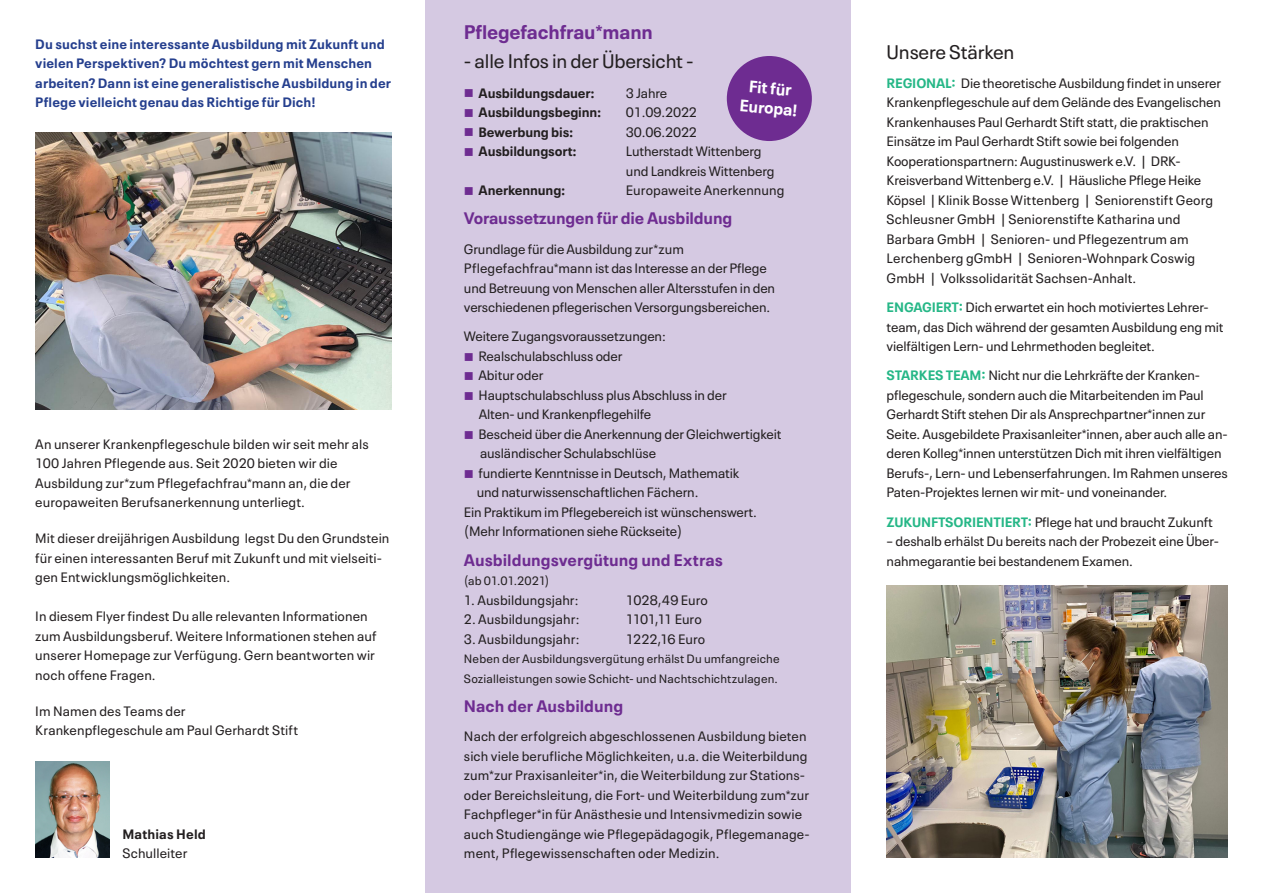
<style>
.page{position:relative;width:1263px;height:893px;background:#fff}
.page>*{position:absolute;margin:0;border:0;box-sizing:border-box;transform-origin:0 0}
.fließ_plak_abstand_n{font:19.5px "Neue Plak Text";letter-spacing:-.01em;color:#231f20}
.fließ_plak_abstand_n-2{font:700 19.5px "Neue Plak Text";letter-spacing:-.01em;color:#6e2c91}
.fließ_plak_abstand_n-3{font:700 16.5px "Neue Plak Text";letter-spacing:-.01em;color:#6e2c91}
.fließ_plak_black{font:700 16.5px "Neue Plak Text";color:#6e2c91}
.t1{font:700 16.5px "Neue Plak Text";color:#fff}
.fließ_plak_abstand_n-4{font:13.5px/19.5px "Neue Plak Text";letter-spacing:-.01em;color:#231f20}
.fließ_plak_black-2{font:13.5px/19.5px "Neue Plak Text";letter-spacing:.005em;color:#231f20}
.fließ_metapro_serif{font:13.5px/19.5px "Neue Plak Text";letter-spacing:.005em;color:#231f20}
.fließ_plak_black-3{font:700 13.5px/19.5px "Neue Plak Text";letter-spacing:.005em;color:#253f8e}
.fließ_plak_abstand_n-5{font:700 13.5px "Neue Plak Text";letter-spacing:-.01em;color:#231f20}
.fließ_metapro_serif-2{font:700 13.5px "Neue Plak Text";letter-spacing:-.01em;color:#231f20}
.fließ_plak_black-4{font:700 13.5px "Neue Plak Text";letter-spacing:.01em;color:#231f20}
.fließ_plak_black-5{font:13.5px "Neue Plak Text";letter-spacing:-.04em;color:#231f20}
.fließ_plak_black-6{font:12px/19.5px "Neue Plak Text";letter-spacing:.01em;color:#231f20}
.fließ_plak_abstand_n-6{font:12px "Neue Plak Text";letter-spacing:-.01em;color:#231f20}
.s1{color:#6e2c91}
.s2{font-weight:700;color:#26b787}
</style>
<div class="page">
<div style="left:425px;top:0;width:425px;height:893px;background:#d5c9e2"></div>
<img style="left:887px;top:585px;width:341px;height:273px">
<img style="left:35px;top:133px;width:356px;height:276px">
<img style="left:35px;top:761px;width:75px;height:97px">
<div style="left:727px;top:56px;width:85px;height:85px;background:#6e2c91;border-radius:50%"></div>
<p class="fließ_plak_black-3" style="left:35px;top:33px;width:357px">Du suchst eine interessante Ausbildung mit Zukunft und vielen Perspektiven? Du möchtest gern mit Menschen arbeiten? Dann ist eine generalistische Ausbildung in der Pflege vielleicht genau das Richtige für Dich!</p>
<p class="fließ_plak_black-2" style="left:35px;top:433px;width:335px">An unserer Krankenpflegeschule bilden wir seit mehr als 100 Jahren Pflegende aus. Seit 2020 bieten wir die Ausbildung zur*zum Pflegefachfrau*mann an, die der europaweiten Berufsanerkennung unterliegt.</p>
<p class="fließ_plak_black-2" style="left:35px;top:527px;width:356px">Mit dieser dreijährigen Ausbildung legst Du den Grundstein für einen interessanten Beruf mit Zukunft und mit vielseiti&shy;gen Entwicklungsmöglichkeiten.</p>
<p class="fließ_plak_black-2" style="left:35px;top:605px;width:343px">In diesem Flyer findest Du alle relevanten Informationen zum Ausbildungsberuf. Weitere Informationen stehen auf unserer Homepage zur Verfügung. Gern beantworten wir noch offene Fragen.</p>
<p class="fließ_plak_black-2" style="left:35px;top:700px;width:264px">Im Namen des Teams der<br>Krankenpflegeschule am Paul Gerhardt Stift</p>
<p class="fließ_plak_black-4" style="left:122px;top:823px;width:85px">Mathias Held</p>
<p class="fließ_plak_black-2" style="left:122px;top:842px;width:67px">Schulleiter</p>
<p class="fließ_plak_abstand_n-2" style="left:464px;top:16px;width:190px">Pflegefachfrau*mann</p>
<p class="fließ_plak_abstand_n" style="left:464px;top:46px;width:231px">- alle Infos in der Übersicht -</p>
<p class="fließ_plak_abstand_n-5" style="left:464px;top:82px;width:132px"><span class="s1">■</span> Ausbildungsdauer:</p>
<p class="fließ_plak_abstand_n-4" style="left:626px;top:82px;width:43px">3 Jahre</p>
<p class="fließ_plak_abstand_n-5" style="left:464px;top:101px;width:139px"><span class="s1">■</span> Ausbildungsbeginn:</p>
<p class="fließ_plak_abstand_n-4" style="left:626px;top:101px;width:73px">01.09.2022</p>
<p class="fließ_plak_abstand_n-5" style="left:464px;top:121px;width:111px"><span class="s1">■</span> Bewerbung bis:</p>
<p class="fließ_plak_abstand_n-4" style="left:626px;top:121px;width:73px">30.06.2022</p>
<p class="fließ_plak_abstand_n-5" style="left:464px;top:140px;width:114px"><span class="s1">■</span> Ausbildungsort:</p>
<p class="fließ_plak_abstand_n-4" style="left:626px;top:140px;width:150px">Lutherstadt Wittenberg und Landkreis Wittenberg</p>
<p class="fließ_metapro_serif-2" style="left:464px;top:179px;width:103px"><span class="s1">■</span> Anerkennung:</p>
<p class="fließ_metapro_serif" style="left:626px;top:179px;width:160px">Europaweite Anerkennung</p>
<p class="fließ_plak_abstand_n-3" style="left:464px;top:205px;width:270px">Voraussetzungen für die Ausbildung</p>
<p class="fließ_plak_abstand_n-4" style="left:464px;top:238px;width:313px">Grundlage für die Ausbildung zur*zum Pflegefachfrau*mann ist das Interesse an der Pflege und Betreuung von Menschen aller Altersstufen in den verschiedenen pflegerischen Versorgungsbereichen.</p>
<p class="fließ_plak_abstand_n-4" style="left:464px;top:325px;width:203px">Weitere Zugangsvoraussetzungen:</p>
<p class="fließ_plak_abstand_n-4" style="left:464px;top:345px;width:160px"><span class="s1">■</span> Realschulabschluss oder</p>
<p class="fließ_plak_abstand_n-4" style="left:464px;top:364px;width:81px"><span class="s1">■</span> Abitur oder</p>
<p class="fließ_plak_abstand_n-4" style="left:464px;top:384px;width:264px"><span class="s1">■</span> Hauptschulabschluss plus Abschluss in der</p>
<p class="fließ_plak_abstand_n-4" style="left:479px;top:403px;width:174px">Alten- und Krankenpflegehilfe</p>
<p class="fließ_plak_abstand_n-4" style="left:464px;top:423px;width:319px"><span class="s1">■</span> Bescheid über die Anerkennung der Gleichwertigkeit</p>
<p class="fließ_plak_abstand_n-4" style="left:480px;top:442px;width:177px">ausländischer Schulabschlüse</p>
<p class="fließ_plak_abstand_n-4" style="left:464px;top:462px;width:277px"><span class="s1">■</span> fundierte Kenntnisse in Deutsch, Mathematik</p>
<p class="fließ_plak_abstand_n-4" style="left:477px;top:481px;width:223px">und naturwissenschaftlichen Fächern.</p>
<p class="fließ_plak_abstand_n-4" style="left:464px;top:501px;width:295px">Ein Praktikum im Pflegebereich ist wünschenswert. (Mehr Informationen siehe Rückseite)</p>
<p class="fließ_plak_abstand_n-3" style="left:464px;top:546px;width:261px">Ausbildungsvergütung und Extras</p>
<p class="fließ_plak_abstand_n-6" style="left:464px;top:571px;width:87px">(ab 01.01.2021)</p>
<p class="fließ_plak_black-2" style="left:464px;top:589px;width:116px">1. Ausbildungsjahr:</p>
<p class="fließ_plak_black-2" style="left:626px;top:589px;width:84px">1028,49 Euro</p>
<p class="fließ_plak_black-2" style="left:464px;top:608px;width:117px">2. Ausbildungsjahr:</p>
<p class="fließ_plak_black-5" style="left:626px;top:608px;width:77px">1101,11 Euro</p>
<p class="fließ_plak_black-2" style="left:464px;top:628px;width:117px">3. Ausbildungsjahr:</p>
<p class="fließ_plak_black-2" style="left:626px;top:628px;width:81px">1222,16 Euro</p>
<p class="fließ_plak_black-6" style="left:464px;top:648px;width:317px">Neben der Ausbildungsvergütung erhälst Du umfangreiche<br>Sozialleistungen sowie Schicht- und Nachtschichtzulagen.</p>
<p class="fließ_plak_black" style="left:464px;top:692px;width:161px">Nach der Ausbildung</p>
<p class="fließ_metapro_serif" style="left:464px;top:725px;width:347px">Nach der erfolgreich abgeschlossenen Ausbildung bieten sich viele berufliche Möglichkeiten, u.a. die Weiterbildung zum*zur Praxisanleiter*in, die Weiterbildung zur Stations&shy;oder Bereichsleitung, die Fort- und Weiterbildung zum*zur Fachpfleger*in für Anästhesie und Intensivmedizin sowie auch Studiengänge wie Pflegepädagogik, Pflegemanage&shy;ment, Pflegewissenschaften oder Medizin.</p>
<p class="t1" style="left:750px;top:73px;width:45px;rotate:5deg">Fit für</p>
<p class="t1" style="left:741px;top:92px;width:60px;rotate:5deg">Europa!</p>
<p class="fließ_plak_abstand_n" style="left:887px;top:36px;width:129px">Unsere Stärken</p>
<p class="fließ_plak_abstand_n-4" style="left:887px;top:72px;width:336px"><span class="s2">REGIONAL:</span> Die theoretische Ausbildung findet in unserer Krankenpflegeschule auf dem Gelände des Evangelischen Krankenhauses Paul Gerhardt Stift statt, die praktischen Einsätze im Paul Gerhardt Stift sowie bei folgenden Kooperationspartnern: Augustinuswerk e.V. | DRK-Kreisverband Wittenberg e.V. | Häusliche Pflege Heike Köpsel | Klinik Bosse Wittenberg | Seniorenstift Georg Schleusner GmbH | Seniorenstifte Katharina und Barbara GmbH | Senioren- und Pflegezentrum am Lerchenberg gGmbH | Senioren-Wohnpark Coswig GmbH | Volkssolidarität Sachsen-Anhalt.</p>
<p class="fließ_plak_abstand_n-4" style="left:887px;top:296px;width:339px"><span class="s2">ENGAGIERT:</span> Dich erwartet ein hoch motiviertes Lehrer&shy;team, das Dich während der gesamten Ausbildung eng mit vielfältigen Lern- und Lehrmethoden begleitet.</p>
<p class="fließ_plak_abstand_n-4" style="left:887px;top:364px;width:343px"><span class="s2">STARKES TEAM:</span> Nicht nur die Lehrkräfte der Kranken&shy;pflegeschule, sondern auch die Mitarbeitenden im Paul Gerhardt Stift stehen Dir als Ansprechpartner*innen zur Seite. Ausgebildete Praxisanleiter*innen, aber auch alle an&shy;deren Kolleg*innen unterstützen Dich mit ihren vielfältigen Berufs-, Lern- und Lebenserfahrungen. Im Rahmen unseres Paten-Projektes lernen wir mit- und voneinander.</p>
<p class="fließ_plak_abstand_n-4" style="left:887px;top:511px;width:328px"><span class="s2">ZUKUNFTSORIENTIERT:</span> Pflege hat und braucht Zukunft</p>
<p class="fließ_plak_abstand_n-4" style="left:887px;top:530px;width:334px">– deshalb erhälst Du bereits nach der Probezeit eine Über&shy;nahmegarantie bei bestandenem Examen.</p>
</div>
